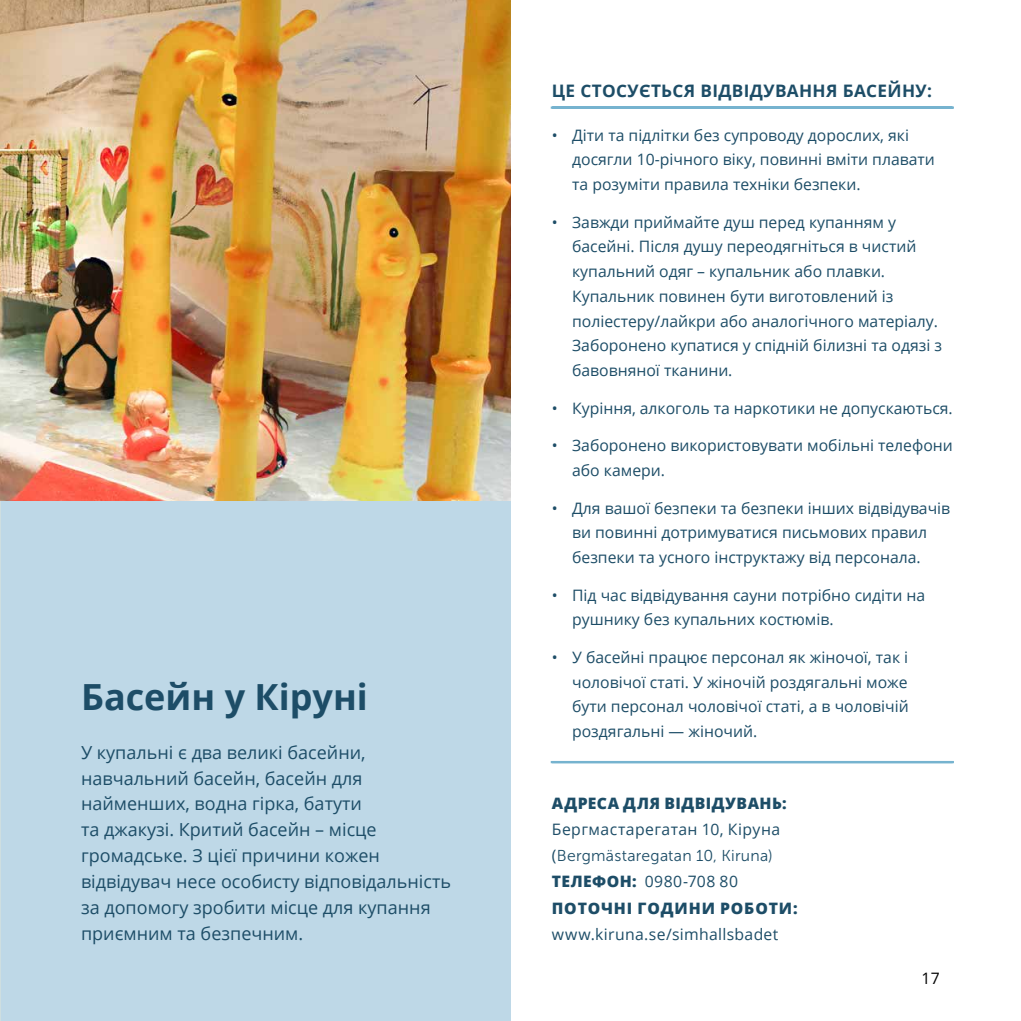
<style>
.page{position:relative;width:1021px;height:1021px;background:#fff}
.page>*{position:absolute;margin:0;border:0;box-sizing:border-box;transform-origin:0 0}
.t1{font:700 36px "Open Sans";color:#1d4d67}
.t2{font:18px/25.9px "Open Sans";color:#1d4d67}
.t3{font:700 17.1px "Open Sans";letter-spacing:.02em;color:#1d4d67}
.t4{font:15.75px/24.8px "Open Sans";color:#1d4d67}
.t5{font:800 15.75px/27px "Open Sans";letter-spacing:.05em;color:#1d4d67}
.t6{font:15.75px "Museo Sans 300";letter-spacing:.015em;color:#1d4d67}
.t7{font:15.75px "Open Sans";letter-spacing:.02em;color:#1d4d67}
.t8{font:15.75px "Open Sans";letter-spacing:.025em;color:#1d4d67}
.t9{font:15.75px "Open Sans";color:#000}
.s1{font-family:"Open Sans"}
.s2{font-weight:400}
</style>
<div class="page">
<div style="left:0;top:0;width:510px;height:1020px;background:#bed8e7"></div>
<img style="left:0;top:0;width:510px;height:501px">
<hr style="left:552px;top:106px;width:400px;height:3px;background:#76b3cf">
<hr style="left:552px;top:761px;width:400px;height:2px;background:#76b3cf">
<h1 class="t1" style="left:81px;top:671px;width:288px">Басейн у Кіруні</h1>
<p class="t2" style="left:81px;top:738px;width:371px">У купальні є два великі басейни, навчальний басейн, басейн для найменших, водна гірка, батути<br>та джакузі. Критий басейн – місце громадське. З цієї причини кожен відвідувач несе особисту відповідальність за допомогу зробити місце для купання приємним та безпечним.</p>
<p class="t3" style="left:552px;top:78px;width:382px">ЦЕ СТОСУЄТЬСЯ ВІДВІДУВАННЯ БАСЕЙНУ:</p>
<p class="t4" style="left:572px;top:122px;width:364px;text-indent:-20px">• Діти та підлітки без супроводу дорослих, які досягли 10-річного віку, повинні вміти плавати та розуміти правила техніки безпеки.</p>
<p class="t4" style="left:572px;top:209px;width:371px;text-indent:-20px">• Завжди приймайте душ перед купанням у басейні. Після душу переодягніться в чистий купальний одяг – купальник або плавки.<br>Купальник повинен бути виготовлений із поліестеру/лайкри або аналогічного матеріалу.<br>Заборонено купатися у спідній білизні та одязі з бавовняної тканини.</p>
<p class="t4" style="left:552px;top:395px;width:402px">• Куріння, алкоголь та наркотики не допускаються.</p>
<p class="t4" style="left:572px;top:433px;width:382px;text-indent:-20px">• Заборонено використовувати мобільні телефони або камери.</p>
<p class="t4" style="left:552px;top:495px;width:400px;text-align:center">• Для вашої безпеки та безпеки інших відвідувачів ви повинні дотримуватися письмових правил безпеки та усного інструктажу від персонала.</p>
<p class="t4" style="left:572px;top:582px;width:355px;text-indent:-20px">• Під час відвідування сауни потрібно сидіти на рушнику без купальних костюмів.</p>
<p class="t4" style="left:572px;top:644px;width:338px;text-align:justify;text-indent:-20px">• У басейні працює персонал як жіночої, так і чоловічої статі. У жіночій роздягальні може бути персонал чоловічої статі, а в чоловічій роздягальні — жіночий.</p>
<p class="t5" style="left:552px;top:789px;width:236px">АДРЕСА ДЛЯ ВІДВІДУВАНЬ:</p>
<p class="t8" style="left:552px;top:818px;width:230px">Бергмастарегатан 10, Кіруна</p>
<p class="t6" style="left:552px;top:847px;width:222px"><span class="s1">(</span>Bergmästaregatan 10, Kiruna)</p>
<p class="t5" style="left:552px;top:867px;width:247px">ТЕЛЕФОН: <span class="s2">0980-708 80<br></span>ПОТОЧНІ ГОДИНИ РОБОТИ:</p>
<p class="t7" style="left:552px;top:923px;width:228px">www.kiruna.se/simhallsbadet</p>
<p class="t9" style="left:921px;top:967px;width:20px">17</p>
</div>
